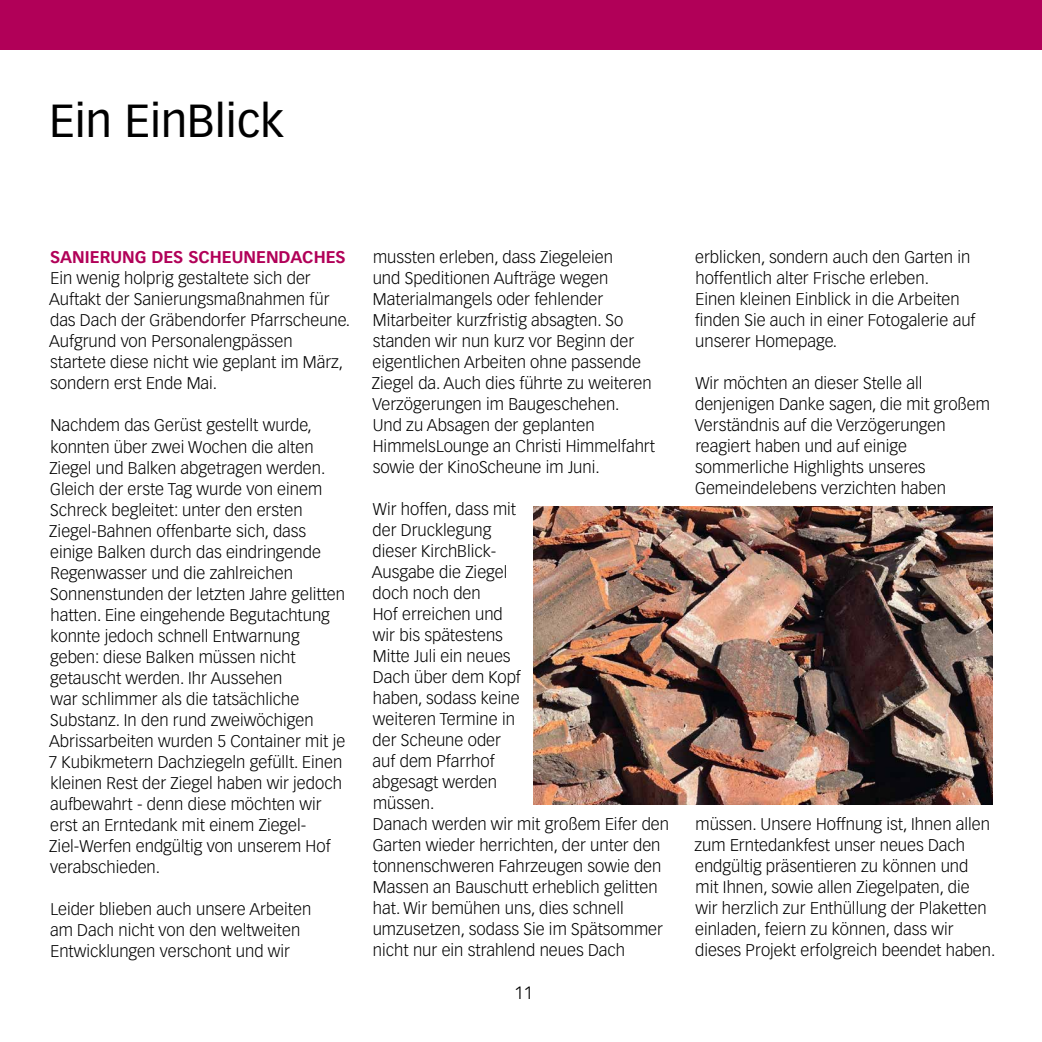
<style>
.page{position:relative;width:1042px;height:1042px;background:#fff}
.page>*{position:absolute;margin:0;border:0;box-sizing:border-box;transform-origin:0 0}
.t1{font:45.5px "Vectora LT Std";color:#000}
.t2{font:300 17.5px "Vectora LT Std";color:#000}
.t3{font:300 16.62px/21px "Vectora LT Std";color:#000}
.t4{font:700 16.62px "Vectora LT Std";color:#b10058}
</style>
<div class="page">
<div style="left:0;top:0;width:1042px;height:50px;background:#b10058"></div>
<img style="left:533px;top:507px;width:459px;height:297px">
<h1 class="t1" style="left:50px;top:95px;width:236px">Ein EinBlick</h1>
<p class="t4" style="left:50px;top:247px;width:297px">SANIERUNG DES SCHEUNENDACHES</p>
<p class="t3" style="left:49px;top:268px;width:302px">Ein wenig holprig gestaltete sich der Auftakt der Sanierungsmaßnahmen für das Dach der Gräbendorfer Pfarrscheune.<br>Aufgrund von Personalengpässen startete diese nicht wie geplant im März, sondern erst Ende Mai.</p>
<p class="t3" style="left:49px;top:415px;width:298px">Nachdem das Gerüst gestellt wurde, konnten über zwei Wochen die alten Ziegel und Balken abgetragen werden.<br>Gleich der erste Tag wurde von einem Schreck begleitet: unter den ersten Ziegel-Bahnen offenbarte sich, dass einige Balken durch das eindringende Regenwasser und die zahlreichen Sonnenstunden der letzten Jahre gelitten hatten. Eine eingehende Begutachtung konnte jedoch schnell Entwarnung geben: diese Balken müssen nicht getauscht werden. Ihr Aussehen<br>war schlimmer als die tatsächliche Substanz. In den rund zweiwöchigen Abrissarbeiten wurden 5 Container mit je 7 Kubikmetern Dachziegeln gefüllt. Einen kleinen Rest der Ziegel haben wir jedoch aufbewahrt - denn diese möchten wir erst an Erntedank mit einem Ziegel-Ziel-Werfen endgültig von unserem Hof verabschieden.</p>
<p class="t3" style="left:50px;top:898px;width:263px">Leider blieben auch unsere Arbeiten am Dach nicht von den weltweiten<br>Entwicklungen verschont und wir</p>
<p class="t3" style="left:372px;top:247px;width:285px">mussten erleben, dass Ziegeleien<br>und Speditionen Aufträge wegen Materialmangels oder fehlender Mitarbeiter kurzfristig absagten. So standen wir nun kurz vor Beginn der eigentlichen Arbeiten ohne passende Ziegel da. Auch dies führte zu weiteren Verzögerungen im Baugeschehen.<br>Und zu Absagen der geplanten HimmelsLounge an Christi Himmelfahrt sowie der KinoScheune im Juni.</p>
<p class="t3" style="left:372px;top:499px;width:299px">Wir hoffen, dass mit<br>der Drucklegung<br>dieser KirchBlick-<br>Ausgabe die Ziegel<br>doch noch den<br>Hof erreichen und<br>wir bis spätestens<br>Mitte Juli ein neues<br>Dach über dem Kopf<br>haben, sodass keine<br>weiteren Termine in<br>der Scheune oder<br>auf dem Pfarrhof<br>abgesagt werden<br>müssen.<br>Danach werden wir mit großem Eifer den<br>Garten wieder herrichten, der unter den tonnenschweren Fahrzeugen sowie den<br>Massen an Bauschutt erheblich gelitten hat. Wir bemühen uns, dies schnell umzusetzen, sodass Sie im Spätsommer nicht nur ein strahlend neues Dach</p>
<p class="t2" style="left:514px;top:982px;width:20px">11</p>
<p class="t3" style="left:695px;top:247px;width:282px">erblicken, sondern auch den Garten in hoffentlich alter Frische erleben.<br>Einen kleinen Einblick in die Arbeiten finden Sie auch in einer Fotogalerie auf unserer Homepage.</p>
<p class="t3" style="left:695px;top:373px;width:296px">Wir möchten an dieser Stelle all denjenigen Danke sagen, die mit großem Verständnis auf die Verzögerungen reagiert haben und auf einige sommerliche Highlights unseres Gemeindelebens verzichten haben</p>
<p class="t3" style="left:694px;top:814px;width:302px">müssen. Unsere Hoffnung ist, Ihnen allen zum Erntedankfest unser neues Dach endgültig präsentieren zu können und<br>mit Ihnen, sowie allen Ziegelpaten, die<br>wir herzlich zur Enthüllung der Plaketten einladen, feiern zu können, dass wir dieses Projekt erfolgreich beendet haben.</p>
</div>
